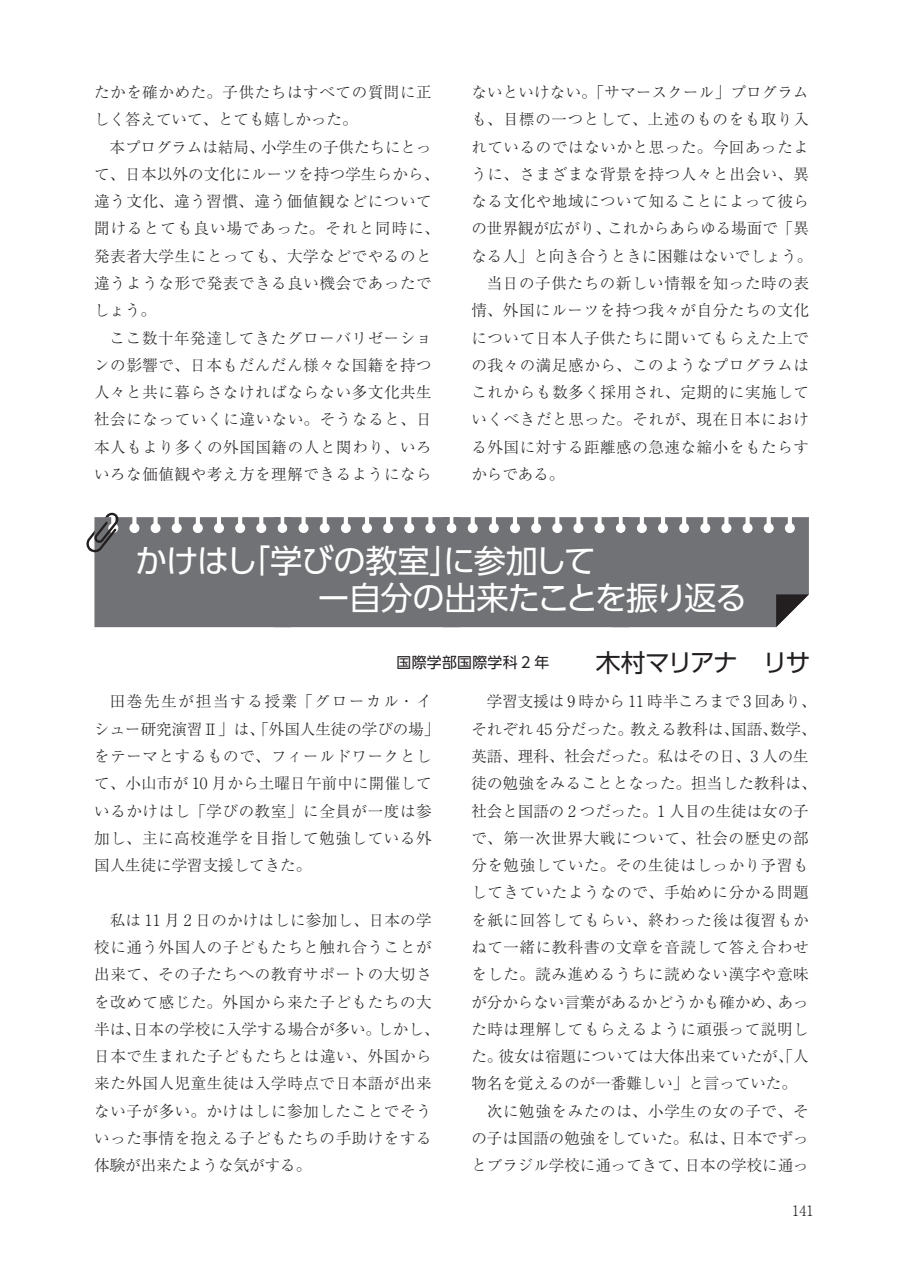
<style>
.page{position:relative;width:903px;height:1275px;background:#fff}
.page>*{position:absolute;margin:0;border:0;box-sizing:border-box;transform-origin:0 0}
.t1{font:32.2px/37.3px "UD Shin Go Pro";letter-spacing:-.035em;color:#fff}
.t2{font:24.85px "UD Shin Go Pro";letter-spacing:-.075em;color:#231f20}
.t3{font:300 15.58px/27.3px "Ryumin Pr 6 N";letter-spacing:.04em;color:#231f20}
.t4{font:300 15.58px "Ryumin Pr 6 N";color:#231f20}
.t5{font:300 15.58px "Ryumin Pr 6 N";letter-spacing:.015em;color:#231f20}
.t6{font:14.88px "UD Shin Go Pro";letter-spacing:.015em;color:#231f20}
.t7{font:300 14.17px "Ryumin Pro";color:#231f20}
</style>
<div class="page">
<svg style="left:87px;top:513px;width:722px;height:114px;background:#7d7e80"></svg>
<p class="t3" style="left:94px;top:78px;width:339px">たかを確かめた。子供たちはすべての質問に正しく答えていて、とても嬉しかった。</p>
<p class="t3" style="left:94px;top:132px;width:347px;text-indent:16px">本プログラムは結局、小学生の子供たちにとって、日本以外の文化にルーツを持つ学生らから、違う文化、違う習慣、違う価値観などについて聞けるとても良い場であった。それと同時に、発表者大学生にとっても、大学などでやるのと違うような形で発表できる良い機会であったでしょう。</p>
<p class="t3" style="left:94px;top:323px;width:339px;text-align:justify;text-indent:16px">ここ数十年発達してきたグローバリゼーションの影響で、日本もだんだん様々な国籍を持つ人々と共に暮らさなければならない多文化共生社会になっていくに違いない。そうなると、日本人もより多くの外国国籍の人と関わり、いろいろな価値観や考え方を理解できるようになら</p>
<p class="t5" style="left:471px;top:80px;width:339px">ないといけない。「サマースクール」プログラム</p>
<p class="t3" style="left:471px;top:105px;width:339px">も、目標の一つとして、上述のものをも取り入</p>
<p class="t3" style="left:471px;top:132px;width:339px">れているのではないかと思った。今回あったよ</p>
<p class="t3" style="left:471px;top:159px;width:339px">うに、さまざまな背景を持つ人々と出会い、異</p>
<p class="t3" style="left:471px;top:187px;width:339px">なる文化や地域について知ることによって彼ら</p>
<p class="t4" style="left:471px;top:216px;width:339px">の世界観が広がり、これからあらゆる場面で「異</p>
<p class="t4" style="left:471px;top:244px;width:343px">なる人」と向き合うときに困難はないでしょう。</p>
<p class="t3" style="left:487px;top:269px;width:324px">当日の子供たちの新しい情報を知った時の表</p>
<p class="t3" style="left:471px;top:296px;width:339px">情、外国にルーツを持つ我々が自分たちの文化</p>
<p class="t3" style="left:471px;top:323px;width:339px">について日本人子供たちに聞いてもらえた上で</p>
<p class="t3" style="left:471px;top:350px;width:339px">の我々の満足感から、このようなプログラムは</p>
<p class="t3" style="left:471px;top:378px;width:339px">これからも数多く採用され、定期的に実施して</p>
<p class="t3" style="left:471px;top:405px;width:339px">いくべきだと思った。それが、現在日本におけ</p>
<p class="t3" style="left:471px;top:432px;width:339px">る外国に対する距離感の急速な縮小をもたらす</p>
<p class="t3" style="left:471px;top:460px;width:95px">からである。</p>
<h1 class="t1" style="left:317px;top:541px;width:431px;text-indent:-182px">かけはし「学びの教室」に参加して<br>ー自分の出来たことを振り返る</h1>
<p class="t6" style="left:397px;top:650px;width:154px">国際学部国際学科 2 年</p>
<h2 class="t2" style="left:596px;top:642px;width:216px">木村マリアナ　リサ</h2>
<p class="t3" style="left:94px;top:687px;width:347px;text-indent:16px">田巻先生が担当する授業「グローカル・イシュー研究演習Ⅱ」は、「外国人生徒の学びの場」をテーマとするもので、フィールドワークとして、小山市が 10 月から土曜日午前中に開催しているかけはし「学びの教室」に全員が一度は参加し、主に高校進学を目指して勉強している外国人生徒に学習支援してきた。</p>
<p class="t3" style="left:94px;top:905px;width:347px;text-indent:16px">私は 11 月 2 日のかけはしに参加し、日本の学校に通う外国人の子どもたちと触れ合うことが出来て、その子たちへの教育サポートの大切さを改めて感じた。外国から来た子どもたちの大半は、日本の学校に入学する場合が多い。しかし、日本で生まれた子どもたちとは違い、外国から来た外国人児童生徒は入学時点で日本語が出来ない子が多い。かけはしに参加したことでそういった事情を抱える子どもたちの手助けをする体験が出来たような気がする。</p>
<p class="t3" style="left:471px;top:687px;width:347px;text-indent:16px">学習支援は 9 時から 11 時半ころまで 3 回あり、それぞれ 45 分だった。教える教科は、国語、数学、英語、理科、社会だった。私はその日、3 人の生徒の勉強をみることとなった。担当した教科は、社会と国語の 2 つだった。1 人目の生徒は女の子で、第一次世界大戦について、社会の歴史の部分を勉強していた。その生徒はしっかり予習もしてきていたようなので、手始めに分かる問題を紙に回答してもらい、終わった後は復習もかねて一緒に教科書の文章を音読して答え合わせをした。読み進めるうちに読めない漢字や意味が分からない言葉があるかどうかも確かめ、あった時は理解してもらえるように頑張って説明した。彼女は宿題については大体出来ていたが、「人物名を覚えるのが一番難しい」と言っていた。</p>
<p class="t3" style="left:471px;top:1096px;width:339px;text-align:justify;text-indent:16px">次に勉強をみたのは、小学生の女の子で、その子は国語の勉強をしていた。私は、日本でずっとブラジル学校に通ってきて、日本の学校に通っ</p>
<p class="t7" style="left:792px;top:1199px;width:23px">141</p>
</div>
